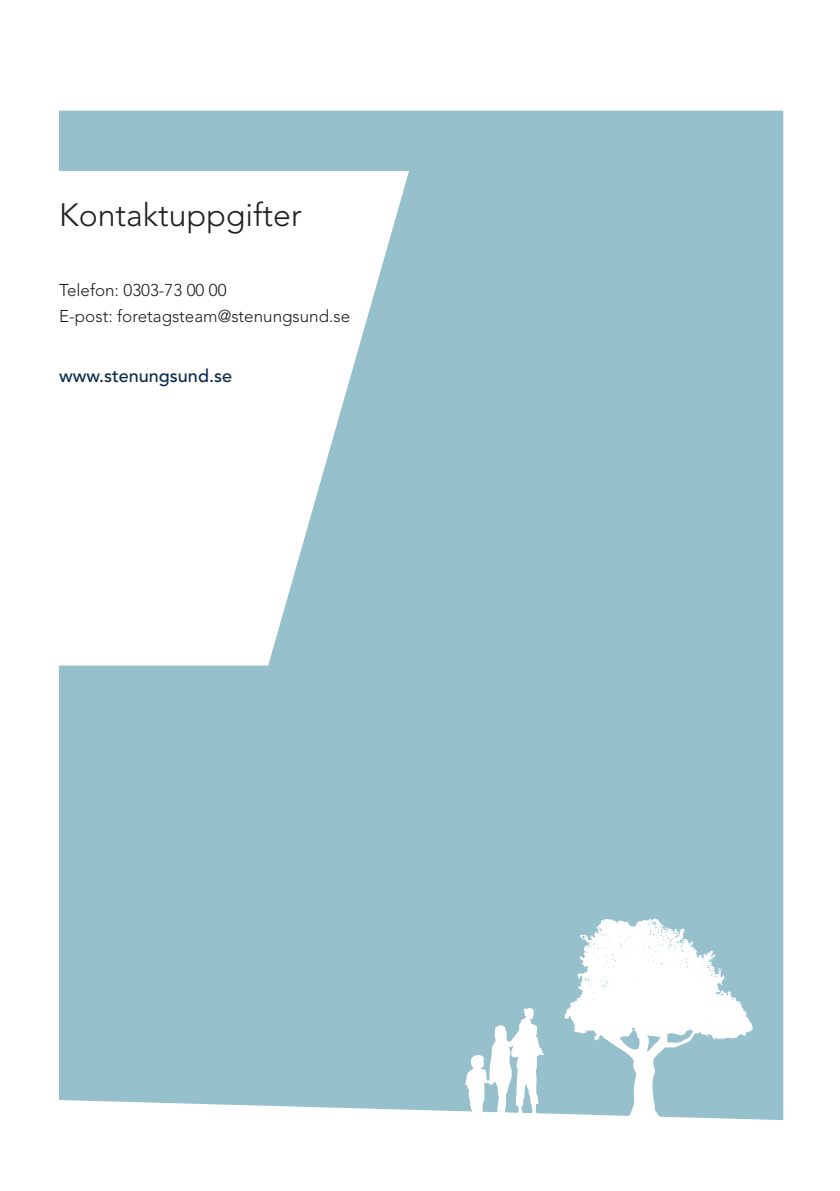
<style>
.page{position:relative;width:840px;height:1191px;background:#fff}
.page>*{position:absolute;margin:0;border:0;box-sizing:border-box;transform-origin:0 0}
.t1{font:300 32px "Avenir LT Std";color:#231f20}
.t2{font:500 18px "Avenir LT Std";color:#0a2b4d}
.t3{font:300 17px/26px "Avenir LT Std";color:#231f20}
</style>
<div class="page">
<div style="left:59px;top:111px;width:723px;height:1009px;background:#97c0cd"></div>
<svg style="left:59px;top:171px;width:350px;height:494px"></svg>
<svg style="left:465px;top:1008px;width:79px;height:112px"></svg>
<svg style="left:564px;top:918px;width:188px;height:202px"></svg>
<p class="t1" style="left:59px;top:196px;width:244px">Kontaktuppgifter</p>
<p class="t3" style="left:59px;top:277px;width:292px">Telefon: 0303-73 00 00<br>E-post: foretagsteam@stenungsund.se</p>
<p class="t2" style="left:59px;top:365px;width:174px">www.stenungsund.se</p>
</div>
